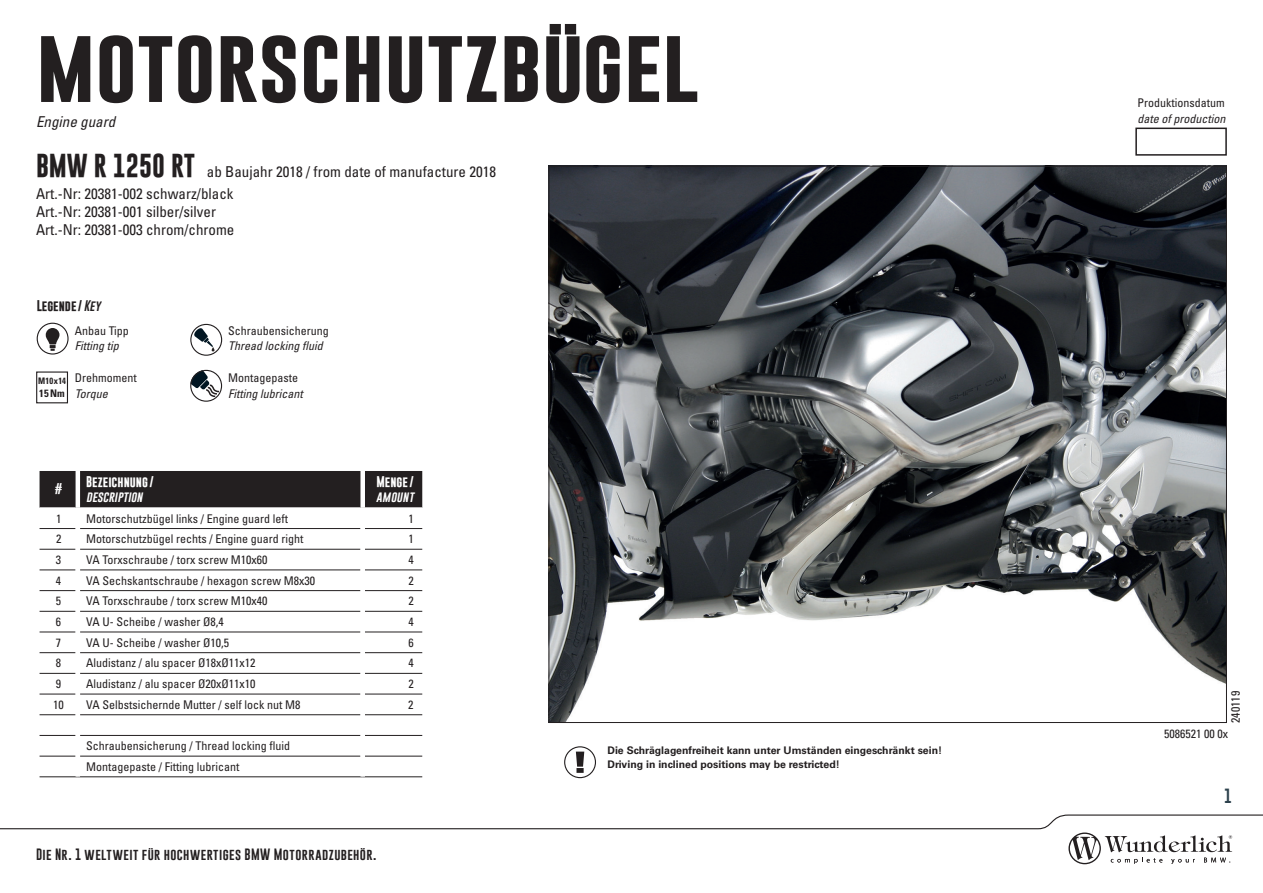
<style>
.page{position:relative;width:1263px;height:893px;background:#fff}
.page>*{position:absolute;margin:0;border:0;box-sizing:border-box;transform-origin:0 0}
.t1{font:700 76.5px "Gobold";color:#231f20}
.t2{font:condensed 15px/22.2px "Univers LT Std";color:#231f20}
.t3{font:italic condensed 15px "Univers LT Std";color:#231f20}
.t4{font:15px "Gobold";color:#2d424d}
.t5{font:condensed 12px/20.7px "Univers LT Std";color:#231f20}
.t6{font:italic condensed 12px "Univers LT Std";color:#231f20}
.t7{font:12px "Gobold";letter-spacing:.035em;color:#231f20}
.t8{font:700 11.25px "Gobold";color:#fff}
.t9{font:italic 11.25px "Gobold";color:#fff}
.t10{font:700 11.25px "Gobold";color:#231f20}
.t11{font:700 10.5px/14.2px "Univers LT Std";color:#231f20}
.t12{font:700 condensed 10.5px "Univers LT Std";color:#231f20}
.t13{font:700 condensed 9px "Univers LT Std";letter-spacing:.03em;color:#231f20;scale:.95 1}
.s1{font-family:"Gobold";font-weight:700;font-stretch:normal;font-size:24px}
.s2{font-weight:400;font-style:italic}
</style>
<div class="page">
<svg style="left:0;top:814px;width:1263px;height:50px"></svg>
<div style="left:40px;top:471px;width:382px;height:36px;background:#231f20"></div>
<hr style="left:76px;top:471px;width:4px;height:37px;background:#fff">
<div style="left:360px;top:471px;width:5px;height:37px;background:#fff"></div>
<hr style="left:40px;top:528px;width:36px;height:1px;background:#231f20">
<hr style="left:80px;top:528px;width:280px;height:1px;background:#231f20">
<hr style="left:365px;top:528px;width:57px;height:1px;background:#231f20">
<hr style="left:40px;top:549px;width:36px;height:1px;background:#231f20">
<hr style="left:80px;top:549px;width:280px;height:1px;background:#231f20">
<hr style="left:365px;top:549px;width:57px;height:1px;background:#231f20">
<hr style="left:40px;top:570px;width:36px;height:1px;background:#231f20">
<hr style="left:80px;top:570px;width:280px;height:1px;background:#231f20">
<hr style="left:365px;top:570px;width:57px;height:1px;background:#231f20">
<hr style="left:40px;top:590px;width:36px;height:1px;background:#231f20">
<hr style="left:80px;top:590px;width:280px;height:1px;background:#231f20">
<hr style="left:365px;top:590px;width:57px;height:1px;background:#231f20">
<hr style="left:40px;top:611px;width:36px;height:1px;background:#231f20">
<hr style="left:80px;top:611px;width:280px;height:1px;background:#231f20">
<hr style="left:365px;top:611px;width:57px;height:1px;background:#231f20">
<hr style="left:40px;top:632px;width:36px;height:1px;background:#231f20">
<hr style="left:80px;top:632px;width:280px;height:1px;background:#231f20">
<hr style="left:365px;top:632px;width:57px;height:1px;background:#231f20">
<hr style="left:40px;top:652px;width:36px;height:1px;background:#231f20">
<hr style="left:80px;top:652px;width:280px;height:1px;background:#231f20">
<hr style="left:365px;top:652px;width:57px;height:1px;background:#231f20">
<hr style="left:40px;top:673px;width:36px;height:1px;background:#231f20">
<hr style="left:80px;top:673px;width:280px;height:1px;background:#231f20">
<hr style="left:365px;top:673px;width:57px;height:1px;background:#231f20">
<hr style="left:40px;top:694px;width:36px;height:1px;background:#231f20">
<hr style="left:80px;top:694px;width:280px;height:1px;background:#231f20">
<hr style="left:365px;top:694px;width:57px;height:1px;background:#231f20">
<hr style="left:40px;top:714px;width:36px;height:1px;background:#231f20">
<hr style="left:80px;top:714px;width:280px;height:1px;background:#231f20">
<hr style="left:365px;top:714px;width:57px;height:1px;background:#231f20">
<hr style="left:40px;top:735px;width:36px;height:1px;background:#231f20">
<hr style="left:80px;top:735px;width:280px;height:1px;background:#231f20">
<hr style="left:365px;top:735px;width:57px;height:1px;background:#231f20">
<hr style="left:40px;top:756px;width:36px;height:1px;background:#231f20">
<hr style="left:80px;top:756px;width:280px;height:1px;background:#231f20">
<hr style="left:365px;top:756px;width:57px;height:1px;background:#231f20">
<hr style="left:40px;top:776px;width:38px;height:1px;background:#231f20">
<hr style="left:78px;top:776px;width:285px;height:1px;background:#231f20">
<hr style="left:363px;top:776px;width:59px;height:1px;background:#231f20">
<hr style="left:76px;top:756px;width:4px;height:21px;background:#fff">
<div style="left:360px;top:756px;width:5px;height:21px;background:#fff"></div>
<img style="left:551px;top:168px;width:674px;height:553px">
<div style="left:1135px;top:128px;width:92px;height:28px;border:2px solid #231f20"></div>
<div style="left:564px;top:746px;width:32px;height:32px;border:1px solid #231f20;border-radius:50%"></div>
<svg style="left:576px;top:752px;width:8px;height:21px"></svg>
<div style="left:36px;top:371px;width:32px;height:32px;border:1px solid #231f20"></div>
<svg style="left:191px;top:324px;width:31px;height:31px"></svg>
<div style="left:190px;top:324px;width:32px;height:32px;border:1px solid #231f20;border-radius:50%"></div>
<svg style="left:193px;top:327px;width:22px;height:24px"></svg>
<svg style="left:37px;top:323px;width:31px;height:31px"></svg>
<div style="left:37px;top:323px;width:32px;height:32px;border:1px solid #231f20;border-radius:50%"></div>
<svg style="left:46px;top:328px;width:14px;height:23px"></svg>
<div style="left:190px;top:370px;width:32px;height:32px;border:1px solid #231f20;border-radius:50%"></div>
<svg style="left:190px;top:370px;width:31px;height:28px"></svg>
<h1 class="t1" style="left:36px;top:15px;width:664px">motorschutzbügel</h1>
<p class="t3" style="left:36px;top:112px;width:81px">Engine guard</p>
<p class="t2" style="left:36px;top:160px;width:461px"><span class="s1">BMW R 1250 RT</span> ab Baujahr 2018 / from date of manufacture 2018<br>Art.-Nr: 20381-002 schwarz/black</p>
<p class="t2" style="left:36px;top:203px;width:200px;line-height:18px">Art.-Nr: 20381-001 silber/silver<br>Art.-Nr: 20381-003 chrom/chrome</p>
<p class="t10" style="left:37px;top:298px;width:68px">Legende /<span class="s2">Key</span></p>
<p class="t5" style="left:75px;top:320px;width:55px">Anbau Tipp</p>
<p class="t5" style="left:228px;top:320px;width:102px">Schraubensicherung</p>
<p class="t6" style="left:75px;top:338px;width:45px">Fitting tip</p>
<p class="t6" style="left:228px;top:338px;width:96px">Thread locking fluid</p>
<p class="t5" style="left:75px;top:368px;width:63px">Drehmoment</p>
<p class="t5" style="left:228px;top:368px;width:71px">Montagepaste</p>
<p class="t6" style="left:75px;top:386px;width:34px">Torque</p>
<p class="t6" style="left:228px;top:386px;width:76px">Fitting lubricant</p>
<p class="t13" style="left:38px;top:376px;width:31px">M10x14</p>
<p class="t12" style="left:39px;top:387px;width:27px">15Nm</p>
<p class="t8" style="left:55px;top:481px;width:9px">#</p>
<p class="t8" style="left:86px;top:474px;width:69px">Bezeichnung/</p>
<p class="t9" style="left:86px;top:489px;width:60px">description</p>
<p class="t8" style="left:376px;top:474px;width:39px">Menge /</p>
<p class="t9" style="left:376px;top:489px;width:41px">amount</p>
<p class="t5" style="left:56px;top:508px;width:7px">1</p>
<p class="t5" style="left:86px;top:508px;width:203px">Motorschutzbügel links / Engine guard left</p>
<p class="t5" style="left:408px;top:508px;width:7px">1</p>
<p class="t5" style="left:56px;top:528px;width:7px">2</p>
<p class="t5" style="left:86px;top:528px;width:219px">Motorschutzbügel rechts / Engine guard right</p>
<p class="t5" style="left:408px;top:528px;width:7px">1</p>
<p class="t5" style="left:56px;top:549px;width:7px">3</p>
<p class="t5" style="left:86px;top:549px;width:183px">VA Torxschraube / torx screw M10x60</p>
<p class="t5" style="left:408px;top:549px;width:7px">4</p>
<p class="t5" style="left:56px;top:570px;width:7px">4</p>
<p class="t5" style="left:86px;top:570px;width:230px">VA Sechskantschraube / hexagon screw M8x30</p>
<p class="t5" style="left:408px;top:570px;width:7px">2</p>
<p class="t5" style="left:56px;top:590px;width:7px">5</p>
<p class="t5" style="left:86px;top:590px;width:183px">VA Torxschraube / torx screw M10x40</p>
<p class="t5" style="left:408px;top:590px;width:7px">2</p>
<p class="t5" style="left:56px;top:611px;width:7px">6</p>
<p class="t5" style="left:86px;top:611px;width:139px">VA U- Scheibe / washer Ø8,4</p>
<p class="t5" style="left:408px;top:611px;width:7px">4</p>
<p class="t5" style="left:56px;top:632px;width:7px">7</p>
<p class="t5" style="left:86px;top:632px;width:144px">VA U- Scheibe / washer Ø10,5</p>
<p class="t5" style="left:408px;top:632px;width:7px">6</p>
<p class="t5" style="left:56px;top:653px;width:7px">8</p>
<p class="t5" style="left:86px;top:653px;width:171px">Aludistanz / alu spacer Ø18xØ11x12</p>
<p class="t5" style="left:408px;top:653px;width:7px">4</p>
<p class="t5" style="left:56px;top:673px;width:7px">9</p>
<p class="t5" style="left:86px;top:673px;width:171px">Aludistanz / alu spacer Ø20xØ11x10</p>
<p class="t5" style="left:408px;top:673px;width:7px">2</p>
<p class="t5" style="left:53px;top:694px;width:12px">10</p>
<p class="t5" style="left:86px;top:694px;width:216px">VA Selbstsichernde Mutter / self lock nut M8</p>
<p class="t5" style="left:408px;top:694px;width:7px">2</p>
<p class="t5" style="left:86px;top:735px;width:205px">Schraubensicherung / Thread locking fluid<br>Montagepaste / Fitting lubricant</p>
<p class="t7" style="left:36px;top:846px;width:342px">Die Nr. 1 weltweit für hochwertiges BMW Motorradzubehör.</p>
<p class="t11" style="left:607px;top:743px;width:336px">Die Schräglagenfreiheit kann unter Umständen eingeschränkt sein!<br>Driving in inclined positions may be restricted!</p>
<p class="t5" style="left:1137px;top:93px;width:89px">Produktionsdatum</p>
<p class="t6" style="left:1137px;top:111px;width:89px">date of production</p>
<p class="t5" style="left:1225px;top:723px;width:33px;rotate:-90deg">240119</p>
<p class="t5" style="left:1164px;top:723px;width:65px">5086521 00 0x</p>
<p class="t4" style="left:1224px;top:786px;width:9px">1</p>
</div>
